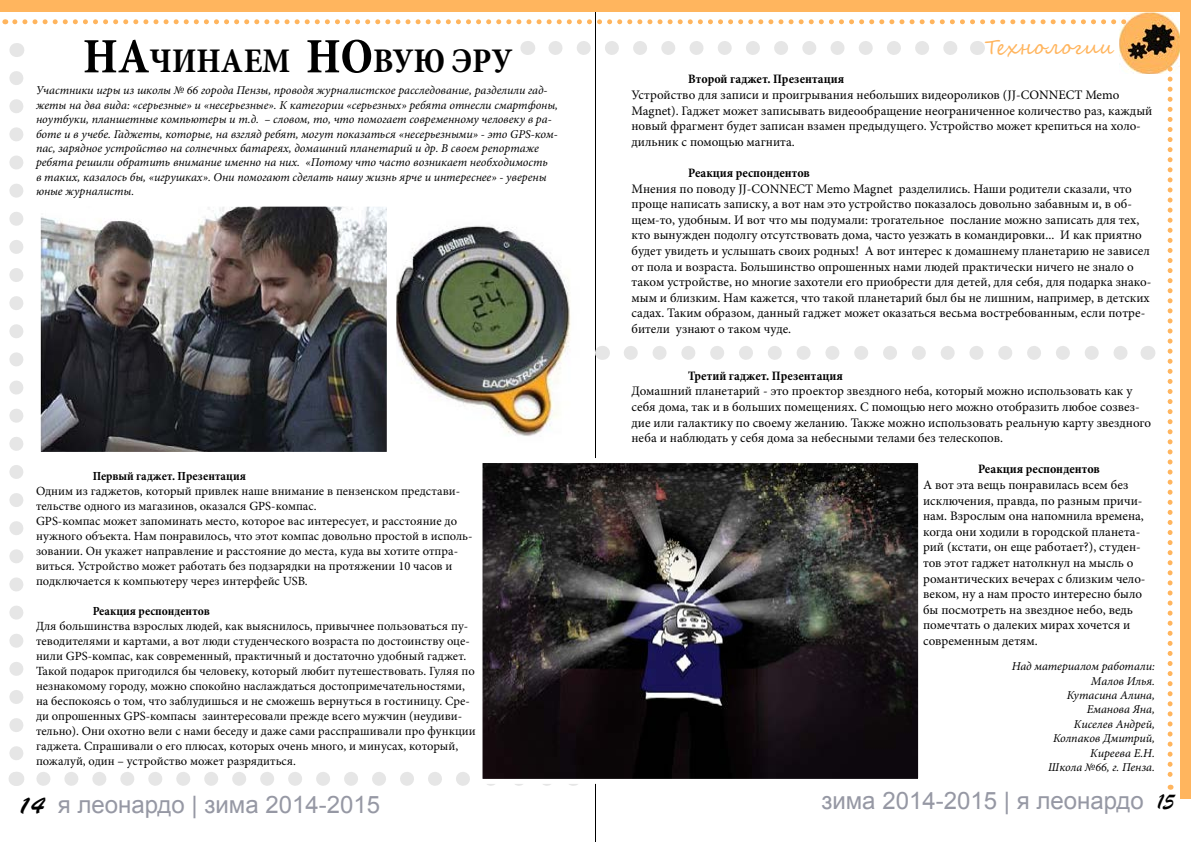
<style>
.page{position:relative;width:1191px;height:842px;background:#fff}
.page>*{position:absolute;margin:0;border:0;box-sizing:border-box;transform-origin:0 0}
.t1{font:700 condensed 35px "Minion Pro";color:#000}
.t2{font:24px "Arial";color:#9698a4}
.t3{font:20px "Segoe Script";color:#ffb55e}
.t4{font:13px/15.6px "Minion Pro";color:#000}
.t5{font:700 condensed 13px "Minion Pro";color:#000}
.t6{font:12.5px/15px "Minion Pro";color:#000}
.t7{font:700 condensed 12.5px "Minion Pro";color:#000}
.t8{font:italic 12px/14.4px "Minion Pro";color:#000}
.s1{font-size:50px}
.s2{font-family:"Brush Script Std";color:#000}
.s3{font-family:"Brush Script";color:#000}
</style>
<div class="page">
<hr style="left:595px;top:0;width:1px;height:842px;background:#000">
<img style="left:1119px;top:12px;width:61px;height:62px">
<div style="left:0;top:1px;width:1191px;height:11px;background:#ffb55e"></div>
<svg style="left:1167px;top:69px;width:5px;height:721px"></svg>
<div style="left:1180px;top:11px;width:10px;height:788px;background:#ffb55e"></div>
<svg style="left:15px;top:19px;width:1118px;height:5px"></svg>
<img style="left:42px;top:208px;width:343px;height:242px">
<div style="left:36px;top:202px;width:355px;height:254px;border:5px solid #fff"></div>
<svg style="left:9px;top:78px;width:14px;height:682px"></svg>
<svg style="left:16px;top:43px;width:1px;height:14px"></svg>
<svg style="left:555px;top:41px;width:402px;height:14px"></svg>
<svg style="left:527px;top:41px;width:1px;height:14px"></svg>
<svg style="left:977px;top:41px;width:1px;height:14px"></svg>
<svg style="left:43px;top:772px;width:508px;height:14px"></svg>
<svg style="left:16px;top:772px;width:1px;height:14px"></svg>
<svg style="left:630px;top:346px;width:498px;height:14px"></svg>
<svg style="left:602px;top:346px;width:1px;height:14px"></svg>
<svg style="left:1147px;top:346px;width:1px;height:14px"></svg>
<img style="left:483px;top:464px;width:434px;height:314px">
<div style="left:477px;top:458px;width:446px;height:326px;border:5px solid #fff"></div>
<img style="left:397px;top:225px;width:174px;height:211px">
<h1 class="t1" style="left:83px;top:37px;width:431px"><span class="s1">НА</span>ЧИНАЕМ <span class="s1">НО</span>ВУЮ ЭРУ</h1>
<p class="t8" style="left:36px;top:83px;width:523px">Участники игры из школы № 66 города Пензы, проводя журналистское расследование, разделили гад&shy;жеты на два вида: «серьезные» и «несерьезные». К категории «серьезных» ребята отнесли смартфоны, ноутбуки, планшетные компьютеры и т.д. – словом, то, что помогает современному человеку в ра&shy;боте и в учебе. Гаджеты, которые, на взгляд ребят, могут показаться «несерьезными» - это GPS-ком&shy;пас, зарядное устройство на солнечных батареях, домашний планетарий и др. В своем репортаже ребята решили обратить внимание именно на них. «Потому что часто возникает необходимость<br>в таких, казалось бы, «игрушках». Они помогают сделать нашу жизнь ярче и интереснее» - уверены юные журналисты.</p>
<p class="t7" style="left:93px;top:468px;width:155px">Первый гаджет. Презентация</p>
<p class="t6" style="left:36px;top:484px;width:438px">Одним из гаджетов, который привлек наше внимание в пензенском представи&shy;тельстве одного из магазинов, оказался GPS-компас.<br>GPS-компас может запоминать место, которое вас интересует, и расстояние до нужного объекта. Нам понравилось, что этот компас довольно простой в исполь&shy;зовании. Он укажет направление и расстояние до места, куда вы хотите отпра&shy;виться. Устройство может работать без подзарядки на протяжении 10 часов и подключается к компьютеру через интерфейс USB.</p>
<p class="t7" style="left:93px;top:603px;width:118px">Реакция респондентов</p>
<p class="t6" style="left:36px;top:619px;width:441px">Для большинства взрослых людей, как выяснилось, привычнее пользоваться пу&shy;теводителями и картами, а вот люди студенческого возраста по достоинству оце&shy;нили GPS-компас, как современный, практичный и достаточно удобный гаджет.<br>Такой подарок пригодился бы человеку, который любит путешествовать. Гуляя по незнакомому городу, можно спокойно наслаждаться достопримечательностями, на беспокоясь о том, что заблудишься и не сможешь вернуться в гостиницу. Сре&shy;ди опрошенных GPS-компасы заинтересовали прежде всего мужчин (неудиви&shy;тельно). Они охотно вели с нами беседу и даже сами расспрашивали про функции гаджета. Спрашивали о его плюсах, которых очень много, и минусах, который, пожалуй, один – устройство может разрядиться.</p>
<h3 class="t3" style="left:984px;top:31px;width:130px">Технологии</h3>
<p class="t5" style="left:688px;top:70px;width:157px">Второй гаджет. Презентация</p>
<p class="t4" style="left:631px;top:87px;width:522px">Устройство для записи и проигрывания небольших видеороликов (JJ-CONNECT Memo Magnet). Гаджет может записывать видеообращение неограниченное количество раз, каждый новый фрагмент будет записан взамен предыдущего. Устройство может крепиться на холо&shy;дильник с помощью магнита.</p>
<p class="t5" style="left:688px;top:164px;width:123px">Реакция респондентов</p>
<p class="t4" style="left:631px;top:181px;width:521px">Мнения по поводу JJ-CONNECT Memo Magnet разделились. Наши родители сказали, что проще написать записку, а вот нам это устройство показалось довольно забавным и, в об&shy;щем-то, удобным. И вот что мы подумали: трогательное послание можно записать для тех, кто вынужден подолгу отсутствовать дома, часто уезжать в командировки... И как приятно будет увидеть и услышать своих родных! А вот интерес к домашнему планетарию не зависел от пола и возраста. Большинство опрошенных нами людей практически ничего не знало о таком устройстве, но многие захотели его приобрести для детей, для себя, для подарка знако&shy;мым и близким. Нам кажется, что такой планетарий был бы не лишним, например, в детских садах. Таким образом, данный гаджет может оказаться весьма востребованным, если потре&shy;бители узнают о таком чуде.</p>
<p class="t5" style="left:688px;top:367px;width:156px">Третий гаджет. Презентация</p>
<p class="t4" style="left:631px;top:384px;width:521px">Домашний планетарий - это проектор звездного неба, который можно использовать как у себя дома, так и в больших помещениях. С помощью него можно отобразить любое созвез&shy;дие или галактику по своему желанию. Также можно использовать реальную карту звездного неба и наблюдать у себя дома за небесными телами без телескопов.</p>
<p class="t5" style="left:978px;top:460px;width:123px">Реакция респондентов</p>
<p class="t4" style="left:923px;top:477px;width:224px">А вот эта вещь понравилась всем без исключения, правда, по разным причи&shy;нам. Взрослым она напомнила времена, когда они ходили в городской планета&shy;рий (кстати, он еще работает?), студен&shy;тов этот гаджет натолкнул на мысль о романтических вечерах с близким чело&shy;веком, ну а нам просто интересно было бы посмотреть на звездное небо, ведь помечтать о далеких мирах хочется и современным детям.</p>
<p class="t8" style="left:1011px;top:659px;width:145px;text-align:right">Над материалом работали:<br>Малов Илья.<br>Кутасина Алина,<br>Еманова Яна,<br>Киселев Андрей,<br>Колпаков Дмитрий,<br>Киреева Е.Н.<br>Школа №66, г. Пенза.</p>
<h2 class="t2" style="left:17px;top:789px;width:365px"><span class="s2">14</span> я леонардо | зима 2014-2015</h2>
<h2 class="t2" style="left:821px;top:785px;width:354px">зима 2014-2015 | я леонардо <span class="s3">15</span></h2>
</div>
